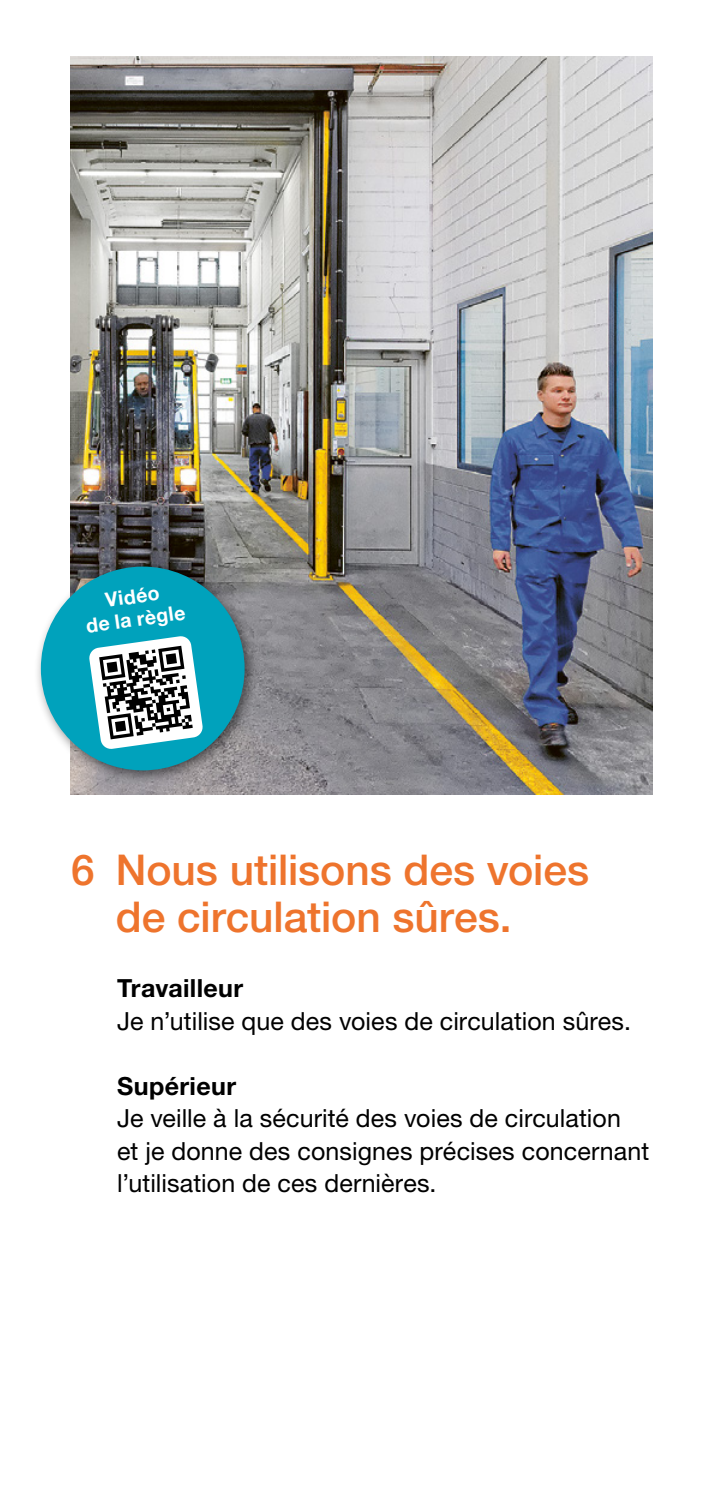
<style>
.page{position:relative;width:723px;height:1489px;background:#fff}
.page>*{position:absolute;margin:0;border:0;box-sizing:border-box;transform-origin:0 0}
.t1{font:500 42.5px/47.5px "Helvetica Neue LT Std";letter-spacing:-.005em;color:#ee742d}
.t2{font:25px/32.5px "Helvetica Neue LT Std";letter-spacing:.005em;color:#000}
.t3{font:700 25px "Helvetica Neue LT Std";letter-spacing:.015em;color:#000}
.t4{font:700 20px/22.8px "Helvetica Neue LT Std";color:#fff;text-align:center}
</style>
<div class="page">
<img style="left:71px;top:57px;width:581px;height:737px">
<div style="left:33px;top:558px;width:226px;height:226px;background:#000;opacity:.5"></div>
<div style="left:41px;top:566px;width:204px;height:204px;background:#00a2bc;border-radius:50%"></div>
<svg style="left:89px;top:636px;width:114px;height:113px"></svg>
<p class="t4" style="left:81px;top:591px;width:102px;rotate:-8deg">Vidéo<br>de la règle</p>
<h1 class="t1" style="left:116px;top:845px;width:475px;text-indent:-45px">6 Nous utilisons des voies de circulation sûres.</h1>
<p class="t3" style="left:117px;top:972px;width:128px">Travailleur</p>
<p class="t2" style="left:117px;top:1004px;width:515px">Je n’utilise que des voies de circulation sûres.</p>
<p class="t3" style="left:117px;top:1070px;width:121px">Supérieur</p>
<p class="t2" style="left:117px;top:1101px;width:534px">Je veille à la sécurité des voies de circulation<br>et je donne des consignes précises concernant l’utilisation de ces dernières.</p>
</div>
